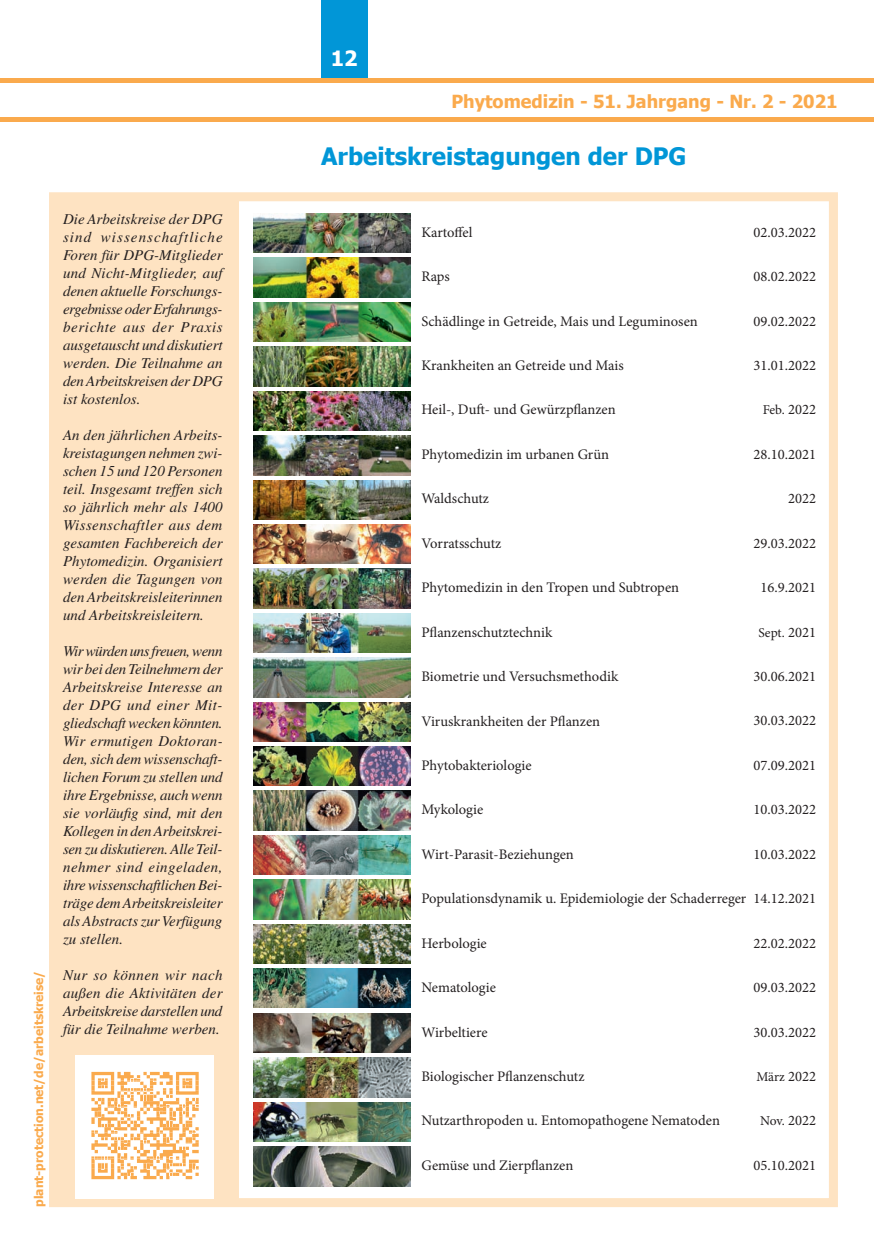
<style>
.page{position:relative;width:874px;height:1242px;background:#fff}
.page>*{position:absolute;margin:0;border:0;box-sizing:border-box;transform-origin:0 0}
.t1{font:700 24px "Tahoma";color:#0196d7}
.t2{font:700 21px "Tahoma";color:#fff}
.t3{font:700 18px "Tahoma";color:#faaa4d}
.t4{font:italic 15px/18px "Times";letter-spacing:-.005em;color:#231f20;text-align:justify}
.t5{font:14.55px "Minion Pro";color:#231f20}
.t6{font:13.5px "Minion Pro";letter-spacing:-.01em;color:#231f20}
.t7{font:700 12px "Tahoma";color:#faaa4d}
.s1{font-size:14.55px}
</style>
<div class="page">
<div style="left:321px;top:0;width:46px;height:82px;background:#0196d7"></div>
<div style="left:55px;top:197px;width:184px;height:1005px;background:#fee3c2"></div>
<div style="left:49px;top:192px;width:788px;height:1014px;border:9px solid #fee3c2"></div>
<div style="left:75px;top:1054px;width:138px;height:144px;background:#fff"></div>
<hr style="left:0;top:118px;width:874px;height:4px;background:#faaa4d">
<div style="left:0;top:78px;width:874px;height:5px;background:#faaa4d"></div>
<img style="left:253px;top:213px;width:157px;height:40px">
<img style="left:253px;top:258px;width:157px;height:39px">
<img style="left:253px;top:302px;width:157px;height:39px">
<img style="left:253px;top:346px;width:157px;height:40px">
<img style="left:253px;top:391px;width:157px;height:39px">
<img style="left:253px;top:435px;width:157px;height:40px">
<img style="left:253px;top:568px;width:157px;height:40px">
<img style="left:253px;top:480px;width:157px;height:39px">
<img style="left:253px;top:524px;width:157px;height:40px">
<img style="left:253px;top:657px;width:157px;height:40px">
<img style="left:253px;top:1057px;width:157px;height:39px">
<img style="left:253px;top:1102px;width:157px;height:39px">
<img style="left:253px;top:924px;width:157px;height:39px">
<img style="left:253px;top:702px;width:157px;height:39px">
<img style="left:253px;top:746px;width:157px;height:39px">
<img style="left:253px;top:790px;width:157px;height:40px">
<img style="left:253px;top:1013px;width:157px;height:39px">
<img style="left:253px;top:835px;width:157px;height:39px">
<img style="left:253px;top:968px;width:157px;height:39px">
<img style="left:253px;top:879px;width:157px;height:40px">
<img style="left:253px;top:613px;width:157px;height:39px">
<svg style="left:91px;top:1071px;width:108px;height:107px"></svg>
<svg style="left:253px;top:1146px;width:158px;height:41px"></svg>
<img style="left:253px;top:1146px;width:157px;height:40px">
<p class="t7" style="left:30px;top:1206px;width:237px;rotate:-90deg">plant-protection.net/de/arbeitskreise/</p>
<p class="t4" style="left:63px;top:210px;width:161px">Die Arbeitskreise der DPG sind wissenschaftliche Foren für DPG-Mitglieder und Nicht-Mitglieder, auf denen aktuelle Forschungs&shy;ergebnisse oder Erfahrungs&shy;berichte aus der Praxis ausgetauscht und diskutiert werden. Die Teilnahme an den Arbeitskreisen der DPG ist kostenlos.</p>
<p class="t4" style="left:63px;top:426px;width:161px">An den jährlichen Arbeits&shy;kreistagungen nehmen zwi&shy;schen 15 und 120 Personen teil. Insgesamt treffen sich so jährlich mehr als 1400<br>Wissenschaftler aus dem gesamten Fachbereich der Phytomedizin. Organisiert werden die Tagungen von den Arbeitskreisleiterinnen und Arbeitskreisleitern.</p>
<p class="t4" style="left:63px;top:642px;width:161px">Wir würden uns freuen, wenn wir bei den Teilnehmern der Arbeitskreise Interesse an der DPG und einer Mit&shy;gliedschaft wecken könnten.<br>Wir ermutigen Doktoran&shy;den, sich dem wissenschaft&shy;lichen Forum zu stellen und ihre Ergebnisse, auch wenn sie vorläufig sind, mit den Kollegen in den Arbeitskrei&shy;sen zu diskutieren. Alle Teil&shy;nehmer sind eingeladen, ihre wissenschaftlichen Bei&shy;träge dem Arbeitskreisleiter als Abstracts zur Verfügung zu stellen.</p>
<p class="t4" style="left:63px;top:966px;width:161px">Nur so können wir nach außen die Aktivitäten der Arbeitskreise darstellen und für die Teilnahme werben.</p>
<h2 class="t2" style="left:331px;top:43px;width:28px">12</h2>
<p class="t3" style="left:451px;top:88px;width:388px">Phytomedizin - 51. Jahrgang - Nr. 2 - 2021</p>
<h1 class="t1" style="left:321px;top:139px;width:367px">Arbeitskreistagungen der DPG</h1>
<p class="t5" style="left:421px;top:222px;width:52px">Kartoffel</p>
<p class="t5" style="left:421px;top:267px;width:30px">Raps</p>
<p class="t5" style="left:421px;top:311px;width:278px">Schädlinge in Getreide, Mais und Leguminosen</p>
<p class="t5" style="left:421px;top:355px;width:204px">Krankheiten an Getreide und Mais</p>
<p class="t5" style="left:421px;top:400px;width:196px">Heil-, Duft- und Gewürzpflanzen</p>
<p class="t5" style="left:421px;top:444px;width:189px">Phytomedizin im urbanen Grün</p>
<p class="t5" style="left:421px;top:489px;width:69px">Waldschutz</p>
<p class="t5" style="left:421px;top:533px;width:81px">Vorratsschutz</p>
<p class="t5" style="left:421px;top:577px;width:259px">Phytomedizin in den Tropen und Subtropen</p>
<p class="t5" style="left:421px;top:622px;width:132px">Pflanzenschutztechnik</p>
<p class="t5" style="left:421px;top:666px;width:198px">Biometrie und Versuchsmethodik</p>
<p class="t5" style="left:421px;top:711px;width:180px">Viruskrankheiten der Pflanzen</p>
<p class="t5" style="left:421px;top:755px;width:112px">Phytobakteriologie</p>
<p class="t5" style="left:421px;top:799px;width:63px">Mykologie</p>
<p class="t5" style="left:421px;top:844px;width:154px">Wirt-Parasit-Beziehungen</p>
<p class="t5" style="left:421px;top:888px;width:326px">Populationsdynamik u. Epidemiologie der Schaderreger</p>
<p class="t5" style="left:421px;top:933px;width:67px">Herbologie</p>
<p class="t5" style="left:421px;top:977px;width:76px">Nematologie</p>
<p class="t5" style="left:421px;top:1021px;width:68px">Wirbeltiere</p>
<p class="t5" style="left:421px;top:1066px;width:164px">Biologischer Pflanzenschutz</p>
<p class="t5" style="left:421px;top:1110px;width:300px">Nutzarthropoden u. Entomopathogene Nematoden</p>
<p class="t5" style="left:421px;top:1155px;width:153px">Gemüse und Zierpflanzen</p>
<p class="t5" style="left:753px;top:222px;width:64px">02.03.2022</p>
<p class="t5" style="left:753px;top:267px;width:64px">08.02.2022</p>
<p class="t5" style="left:753px;top:311px;width:64px">09.02.2022</p>
<p class="t5" style="left:753px;top:355px;width:64px">31.01.2022</p>
<p class="t6" style="left:762px;top:401px;width:55px">Feb. <span class="s1">2022</span></p>
<p class="t5" style="left:753px;top:444px;width:64px">28.10.2021</p>
<p class="t5" style="left:788px;top:489px;width:29px">2022</p>
<p class="t5" style="left:753px;top:533px;width:64px">29.03.2022</p>
<p class="t5" style="left:760px;top:577px;width:57px">16.9.2021</p>
<p class="t6" style="left:758px;top:623px;width:59px">Sept. <span class="s1">2021</span></p>
<p class="t5" style="left:753px;top:666px;width:64px">30.06.2021</p>
<p class="t5" style="left:753px;top:711px;width:64px">30.03.2022</p>
<p class="t5" style="left:753px;top:755px;width:64px">07.09.2021</p>
<p class="t5" style="left:753px;top:799px;width:64px">10.03.2022</p>
<p class="t5" style="left:753px;top:844px;width:64px">10.03.2022</p>
<p class="t5" style="left:753px;top:888px;width:64px">14.12.2021</p>
<p class="t5" style="left:753px;top:933px;width:64px">22.02.2022</p>
<p class="t5" style="left:753px;top:977px;width:64px">09.03.2022</p>
<p class="t5" style="left:753px;top:1021px;width:64px">30.03.2022</p>
<p class="t6" style="left:756px;top:1067px;width:61px">März <span class="s1">2022</span></p>
<p class="t6" style="left:760px;top:1111px;width:57px">Nov. <span class="s1">2022</span></p>
<p class="t5" style="left:753px;top:1155px;width:64px">05.10.2021</p>
</div>
